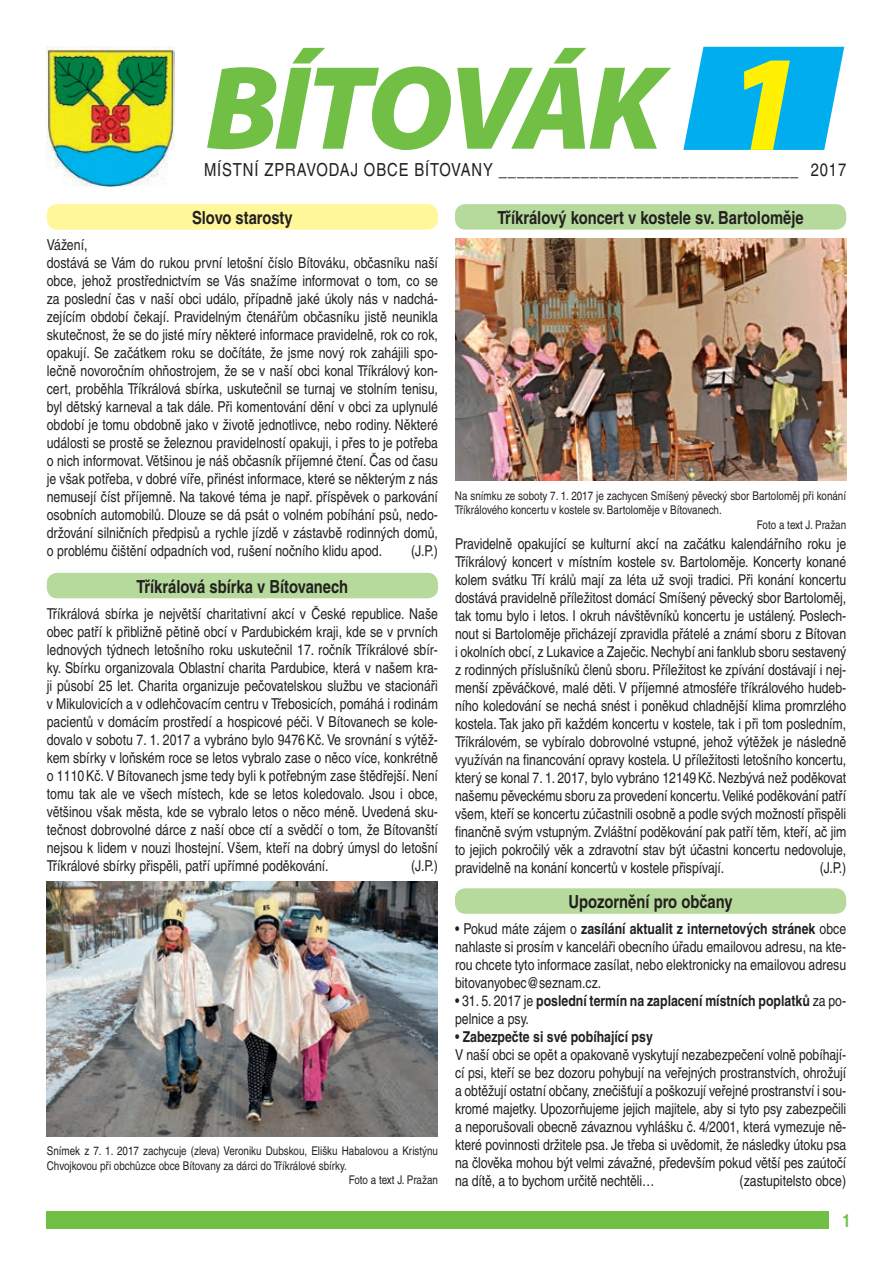
<style>
.page{position:relative;width:893px;height:1263px;background:#fff}
.page>*{position:absolute;margin:0;border:0;box-sizing:border-box;transform-origin:0 0}
.t1{font:italic 900 120px "Myriad Pro";letter-spacing:-.035em;color:#71bf44}
.t2{font:700 condensed 18px "Helvetica CE";color:#231f20}
.t3{font:condensed 18px "Helvetica CE";letter-spacing:.05em;color:#231f20}
.t4{font:700 condensed 18px "Helvetica CE";color:#71bf44}
.t5{font:condensed 15px/18px "Helvetica CE";color:#231f20;text-align:justify}
.t6{font:700 condensed 15px/18px "Helvetica CE";color:#231f20}
.t7{font:condensed 12px "Helvetica CE";color:#231f20}
.s1{font-size:137.55px;color:#fff101}
.s2{font-weight:700}
.s3{font-weight:400}
</style>
<div class="page">
<div style="left:47px;top:1212px;width:782px;height:17px;background:#71bf44"></div>
<img style="left:47px;top:881px;width:391px;height:256px">
<img style="left:455px;top:238px;width:391px;height:242px">
<img style="left:47px;top:47px;width:127px;height:139px">
<svg style="left:683px;top:47px;width:161px;height:103px"></svg>
<div style="left:47px;top:573px;width:391px;height:25px;background:#b6da9b;border-radius:10px"></div>
<div style="left:47px;top:204px;width:391px;height:26px;background:#fff79a;border-radius:10px"></div>
<div style="left:455px;top:204px;width:391px;height:26px;background:#b6da9b;border-radius:10px"></div>
<div style="left:455px;top:888px;width:391px;height:26px;background:#b6da9b;border-radius:10px"></div>
<h1 class="t1" style="left:205px;top:28px;width:599px">BÍTOVÁK <span class="s1">1</span></h1>
<p class="t3" style="left:204px;top:159px;width:596px">MÍSTNÍ ZPRAVODAJ OBCE BÍTOVANY _________________________________</p>
<p class="t3" style="left:811px;top:159px;width:37px">2017</p>
<p class="t2" style="left:192px;top:207px;width:102px">Slovo starosty</p>
<p class="t2" style="left:497px;top:207px;width:308px">Tříkrálový koncert v kostele sv. Bartoloměje</p>
<p class="t5" style="left:47px;top:236px;width:393px;text-align:left">Vážení,<br>dostává se Vám do rukou první letošní číslo Bítováku, občasníku naší obce, jehož prostřednictvím se Vás snažíme informovat o tom, co se za poslední čas v naší obci událo, případně jaké úkoly nás v nadchá&shy;zejícím období čekají. Pravidelným čtenářům občasníku jistě neunikla skutečnost, že se do jisté míry některé informace pravidelně, rok co rok, opakují. Se začátkem roku se dočítáte, že jsme nový rok zahájili spo&shy;lečně novoročním ohňostrojem, že se v naší obci konal Tříkrálový kon&shy;cert, proběhla Tříkrálová sbírka, uskutečnil se turnaj ve stolním tenisu, byl dětský karneval a tak dále. Při komentování dění v obci za uplynulé období je tomu obdobně jako v životě jednotlivce, nebo rodiny. Některé události se prostě se železnou pravidelností opakuji, i přes to je potřeba o nich informovat. Většinou je náš občasník příjemné čtení. Čas od času je však potřeba, v dobré víře, přinést informace, které se některým z nás nemusejí číst příjemně. Na takové téma je např. příspěvek o parkování osobních automobilů. Dlouze se dá psát o volném pobíhání psů, nedo&shy;držování silničních předpisů a rychle jízdě v zástavbě rodinných domů, o problému čištění odpadních vod, rušení nočního klidu apod.</p>
<p class="t7" style="left:455px;top:489px;width:393px">Na snímku ze soboty 7. 1. 2017 je zachycen Smíšený pěvecký sbor Bartoloměj při konání</p>
<p class="t7" style="left:455px;top:503px;width:268px">Tříkrálového koncertu v kostele sv. Bartoloměje v Bítovanech.</p>
<p class="t7" style="left:757px;top:518px;width:91px">Foto a text J. Pražan</p>
<p class="t5" style="left:455px;top:535px;width:393px;text-indent:-44px">(J.P.) Pravidelně opakující se kulturní akcí na začátku kalendářního roku je Tříkrálový koncert v místním kostele sv. Bartoloměje. Koncerty konané kolem svátku Tří králů mají za léta už svoji tradici. Při konání koncertu dostává pravidelně příležitost domácí Smíšený pěvecký sbor Bartoloměj, tak tomu bylo i letos. I okruh návštěvníků koncertu je ustálený. Poslech&shy;nout si Bartoloměje přicházejí zpravidla přátelé a známí sboru z Bítovan i okolních obcí, z Lukavice a Zaječic. Nechybí ani fanklub sboru sestavený z rodinných příslušníků členů sboru. Příležitost ke zpívání dostávají i nej&shy;menší zpěváčkové, malé děti. V příjemné atmosféře tříkrálového hudeb&shy;ního koledování se nechá snést i poněkud chladnější klima promrzlého kostela. Tak jako při každém koncertu v kostele, tak i při tom posledním, Tříkrálovém, se vybíralo dobrovolné vstupné, jehož výtěžek je následně využíván na financování opravy kostela. U příležitosti letošního koncertu, který se konal 7. 1. 2017, bylo vybráno 12149Kč. Nezbývá než poděkovat našemu pěveckému sboru za provedení koncertu. Veliké poděkování patří všem, kteří se koncertu zúčastnili osobně a podle svých možností přispěli finančně svým vstupným. Zvláštní poděkování pak patří těm, kteří, ač jim to jejich pokročilý věk a zdravotní stav být účastni koncertu nedovoluje, pravidelně na konání koncertů v kostele přispívají.</p>
<p class="t2" style="left:136px;top:576px;width:213px">Tříkrálová sbírka v Bítovanech</p>
<p class="t5" style="left:47px;top:605px;width:393px">Tříkrálová sbírka je největší charitativní akcí v České republice. Naše obec patří k přibližně pětině obcí v Pardubickém kraji, kde se v prvních lednových týdnech letošního roku uskutečnil 17. ročník Tříkrálové sbír&shy;ky. Sbírku organizovala Oblastní charita Pardubice, která v našem kra&shy;ji působí 25 let. Charita organizuje pečovatelskou službu ve stacionáři v Mikulovicích a v odlehčovacím centru v Třebosicích, pomáhá i rodinám pacientů v domácím prostředí a hospicové péči. V Bítovanech se kole&shy;dovalo v sobotu 7. 1. 2017 a vybráno bylo 9476Kč. Ve srovnání s výtěž&shy;kem sbírky v loňském roce se letos vybralo zase o něco více, konkrétně o 1110Kč. V Bítovanech jsme tedy byli k potřebným zase štědřejší. Není tomu tak ale ve všech místech, kde se letos koledovalo. Jsou i obce, většinou však města, kde se vybralo letos o něco méně. Uvedená sku&shy;tečnost dobrovolné dárce z naší obce ctí a svědčí o tom, že Bítovanští nejsou k lidem v nouzi lhostejní. Všem, kteří na dobrý úmysl do letošní Tříkrálové sbírky přispěli, patří upřímné poděkování.</p>
<p class="t5" style="left:411px;top:857px;width:28px">(J.P.)</p>
<p class="t5" style="left:820px;top:859px;width:28px">(J.P.)</p>
<p class="t7" style="left:47px;top:1144px;width:393px">Snímek z 7. 1. 2017 zachycuje (zleva) Veroniku Dubskou, Elišku Habalovou a Kristýnu</p>
<p class="t7" style="left:47px;top:1158px;width:302px">Chvojkovou při obchůzce obce Bítovany za dárci do Tříkrálové sbírky.</p>
<p class="t7" style="left:349px;top:1173px;width:91px">Foto a text J. Pražan</p>
<p class="t2" style="left:568px;top:891px;width:166px">Upozornění pro občany</p>
<p class="t5" style="left:455px;top:920px;width:393px">• Pokud máte zájem o <span class="s2">zasílání aktualit z internetových stránek</span> obce nahlaste si prosím v kanceláři obecního úřadu emailovou adresu, na kte&shy;rou chcete tyto informace zasílat, nebo elektronicky na emailovou adresu bitovanyobec@seznam.cz.</p>
<p class="t6" style="left:455px;top:992px;width:393px"><span class="s3">• 31. 5. 2017 je</span> poslední termín na zaplacení místních poplatků <span class="s3">za po&shy;pelnice a psy.</span></p>
<p class="t5" style="left:455px;top:1028px;width:393px;text-align:left">• <span class="s2">Zabezpečte si své pobíhající psy<br></span>V naší obci se opět a opakovaně vyskytují nezabezpečení volně pobíhají&shy;cí psi, kteří se bez dozoru pohybují na veřejných prostranstvích, ohrožují a obtěžují ostatní občany, znečišťují a poškozují veřejné prostranství i sou&shy;kromé majetky. Upozorňujeme jejich majitele, aby si tyto psy zabezpečili a neporušovali obecně závaznou vyhlášku č. 4/2001, která vymezuje ně&shy;které povinnosti držitele psa. Je třeba si uvědomit, že následky útoku psa na člověka mohou být velmi závažné, především pokud větší pes zaútočí na dítě, a to bychom určitě nechtěli…</p>
<p class="t5" style="left:740px;top:1172px;width:108px">(zastupitelsto obce)</p>
<p class="t4" style="left:842px;top:1211px;width:10px">1</p>
</div>
